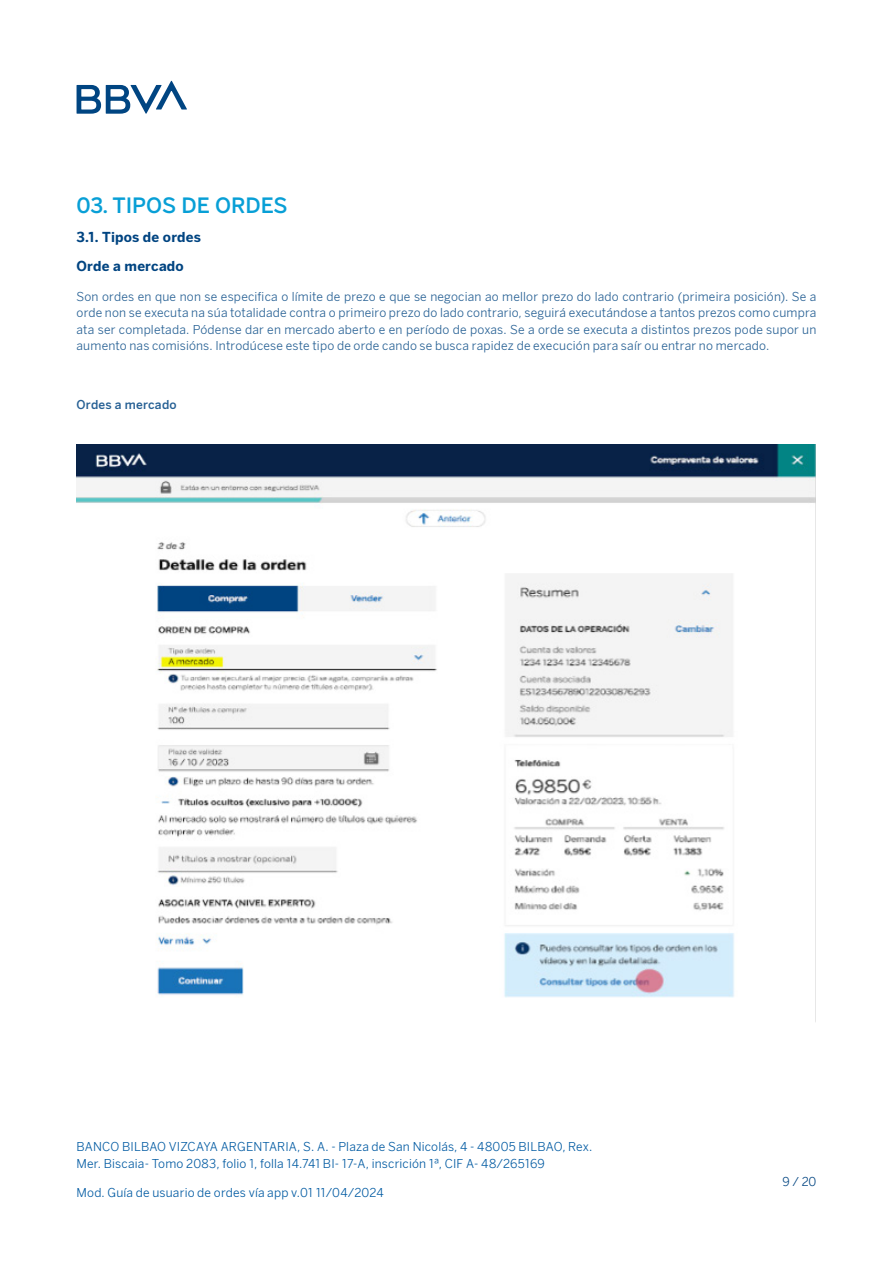
<style>
.page{position:relative;width:893px;height:1263px;background:#fff}
.page>*{position:absolute;margin:0;border:0;box-sizing:border-box;transform-origin:0 0}
.Titulo_1{font:500 21px "Benton Sans BBVA";color:#089fd6}
.Titulo_2{font:700 13.5px "BBVA Benton Sans";letter-spacing:.01em;color:#004481}
.Parrafo_1{font:12px/16.5px "BBVA Benton Sans";letter-spacing:.015em;color:#266094;text-align:justify}
.t1{font:12px/16.5px "BBVA Benton Sans";letter-spacing:.015em;color:#005aa2}
.Parrafo_1-2{font:300 12px "BBVA Benton Sans";letter-spacing:.02em;color:#266094}
.t2{font:12px "BBVA Benton Sans";color:#004481}
</style>
<div class="page">
<svg style="left:77px;top:81px;width:110px;height:33px"></svg>
<img style="left:77px;top:444px;width:739px;height:578px">
<p class="Titulo_1" style="left:77px;top:192px;width:213px">03. TIPOS DE ORDES</p>
<p class="Titulo_2" style="left:77px;top:229px;width:126px">3.1. Tipos de ordes</p>
<p class="Titulo_2" style="left:77px;top:258px;width:109px">Orde a mercado</p>
<p class="Parrafo_1" style="left:77px;top:288px;width:741px">Son ordes en que non se especifica o límite de prezo e que se negocian ao mellor prezo do lado contrario (primeira posición). Se a orde non se executa na súa totalidade contra o primeiro prezo do lado contrario, seguirá executándose a tantos prezos como cumpra ata ser completada. Pódense dar en mercado aberto e en período de poxas. Se a orde se executa a distintos prezos pode supor un aumento nas comisións. Introdúcese este tipo de orde cando se busca rapidez de execución para saír ou entrar no mercado.</p>
<p class="Parrafo_1-2" style="left:77px;top:397px;width:102px">Ordes a mercado</p>
<p class="t1" style="left:77px;top:1138px;width:517px">BANCO BILBAO VIZCAYA ARGENTARIA, S. A. - Plaza de San Nicolás, 4 - 48005 BILBAO, Rex.<br>Mer. Biscaia- Tomo 2083, folio 1, folla 14.741 BI- 17-A, inscrición 1ª, CIF A- 48/265169</p>
<p class="t1" style="left:77px;top:1184px;width:309px">Mod. Guía de usuario de ordes vía app v.01 11/04/2024</p>
<p class="t2" style="left:782px;top:1174px;width:36px">9 / 20</p>
</div>
